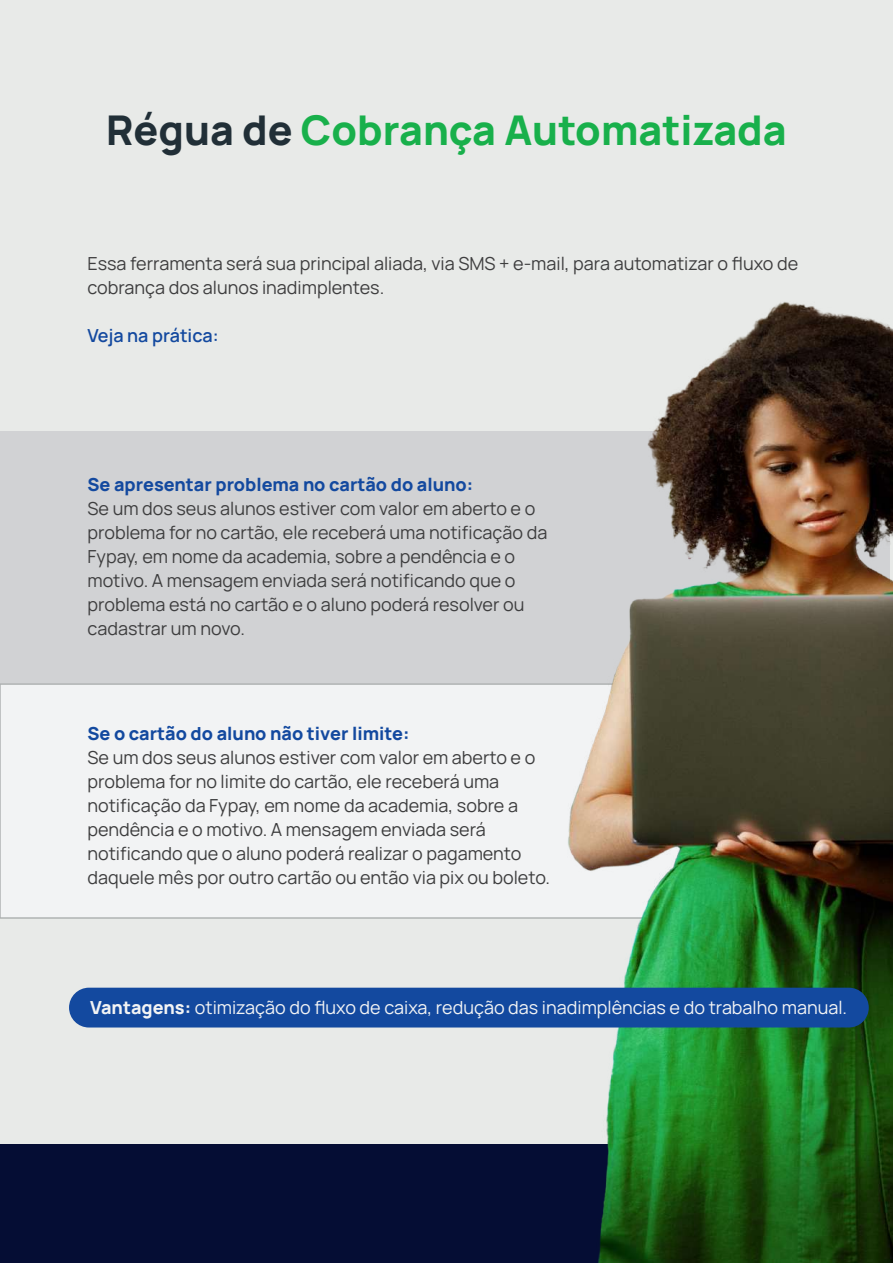
<style>
.page{position:relative;width:893px;height:1263px;background:#e8eae8}
.page>*{position:absolute;margin:0;border:0;box-sizing:border-box;transform-origin:0 0}
.t1{font:800 40.95px "Manrope";color:#18b04b}
.t2{font:18px/24px "Manrope";color:#3e3e3f}
.t3{font:18px "Manrope";color:#f2f3f4}
.t4{font:800 18px "Manrope";color:#13499f}
.t5{font:600 18px "Manrope";color:#13499f}
.s1{color:#212f37}
.s2{font-weight:800}
</style>
<div class="page">
<div style="left:0;top:431px;width:889px;height:257px;background:#d1d2d4"></div>
<div style="left:0;top:684px;width:889px;height:234px;background:#f2f3f4"></div>
<div style="left:0;top:1145px;width:893px;height:118px;background:#050d34"></div>
<img style="left:567px;top:302px;width:326px;height:961px">
<div style="left:69px;top:988px;width:800px;height:39px;background:#13499f;border-radius:20px"></div>
<h1 class="t1" style="left:106px;top:95px;width:682px"><span class="s1">Régua de</span> Cobrança Automatizada</h1>
<p class="t2" style="left:87px;top:250px;width:712px">Essa ferramenta será sua principal aliada, via SMS + e-mail, para automatizar o fluxo de cobrança dos alunos inadimplentes.</p>
<p class="t5" style="left:87px;top:321px;width:133px">Veja na prática:</p>
<p class="t4" style="left:87px;top:469px;width:387px">Se apresentar problema no cartão do aluno:</p>
<p class="t2" style="left:87px;top:496px;width:461px">Se um dos seus alunos estiver com valor em aberto e o problema for no cartão, ele receberá uma notificação da Fypay, em nome da academia, sobre a pendência e o motivo. A mensagem enviada será notificando que o problema está no cartão e o aluno poderá resolver ou cadastrar um novo.</p>
<p class="t4" style="left:87px;top:718px;width:323px">Se o cartão do aluno não tiver limite:</p>
<p class="t2" style="left:87px;top:744px;width:464px">Se um dos seus alunos estiver com valor em aberto e o problema for no limite do cartão, ele receberá uma notificação da Fypay, em nome da academia, sobre a pendência e o motivo. A mensagem enviada será notificando que o aluno poderá realizar o pagamento daquele mês por outro cartão ou então via pix ou boleto.</p>
<p class="t3" style="left:90px;top:994px;width:758px"><span class="s2">Vantagens:</span> otimização do fluxo de caixa, redução das inadimplências e do trabalho manual.</p>
</div>
